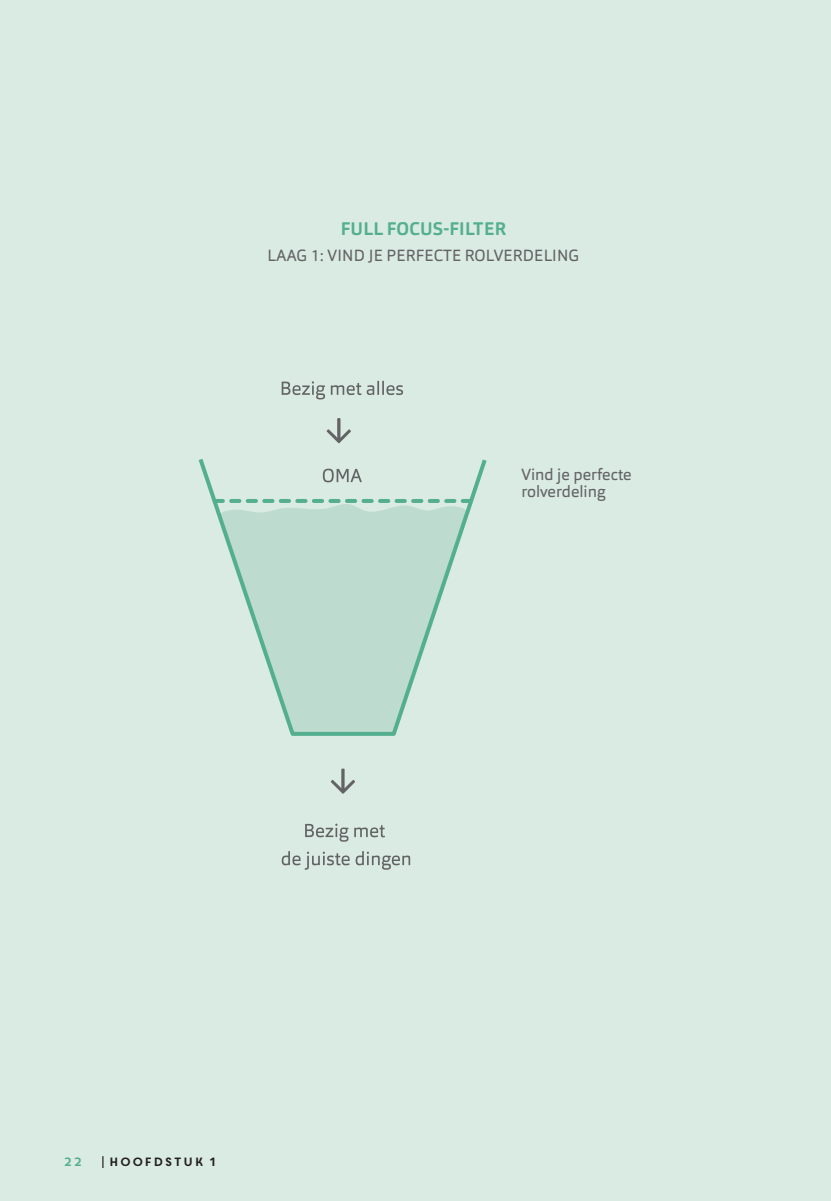
<style>
.page{position:relative;width:831px;height:1201px;background:#fff}
.page>*{position:absolute;margin:0;border:0;box-sizing:border-box;transform-origin:0 0}
.t1{font:700 18px "Orgon";letter-spacing:.01em;color:#53af90}
.t2{font:16px/17px "Orgon";color:#636366}
.t3{font:12px "Core Circus";color:#231f20}
.t4{font:12px "Core Circus";color:#53af90}
</style>
<div class="page">
<div style="left:0;top:0;width:830px;height:1200px;background:#daebe3"></div>
<svg style="left:198px;top:459px;width:289px;height:277px"></svg>
<svg style="left:214px;top:499px;width:257px;height:44px"></svg>
<svg style="left:326px;top:418px;width:25px;height:25px"></svg>
<svg style="left:331px;top:768px;width:24px;height:25px"></svg>
<svg style="left:281px;top:381px;width:44px;height:18px"></svg>
<svg style="left:331px;top:381px;width:72px;height:14px"></svg>
<svg style="left:323px;top:468px;width:38px;height:14px"></svg>
<svg style="left:305px;top:823px;width:43px;height:18px"></svg>
<svg style="left:354px;top:825px;width:31px;height:12px"></svg>
<svg style="left:282px;top:851px;width:67px;height:18px"></svg>
<svg style="left:355px;top:851px;width:55px;height:18px"></svg>
<p class="t1" style="left:340px;top:217px;width:167px">FULL FOCUS-FILTER</p>
<p class="t2" style="left:267px;top:246px;width:313px">LAAG 1: VIND JE PERFECTE ROLVERDELING</p>
<p class="t2" style="left:521px;top:466px;width:111px">Vind je perfecte rolverdeling</p>
<p class="t4" style="left:63px;top:1153px;width:21px">22</p>
<p class="t3" style="left:109px;top:1153px;width:110px">HOOFDSTUK 1</p>
</div>
